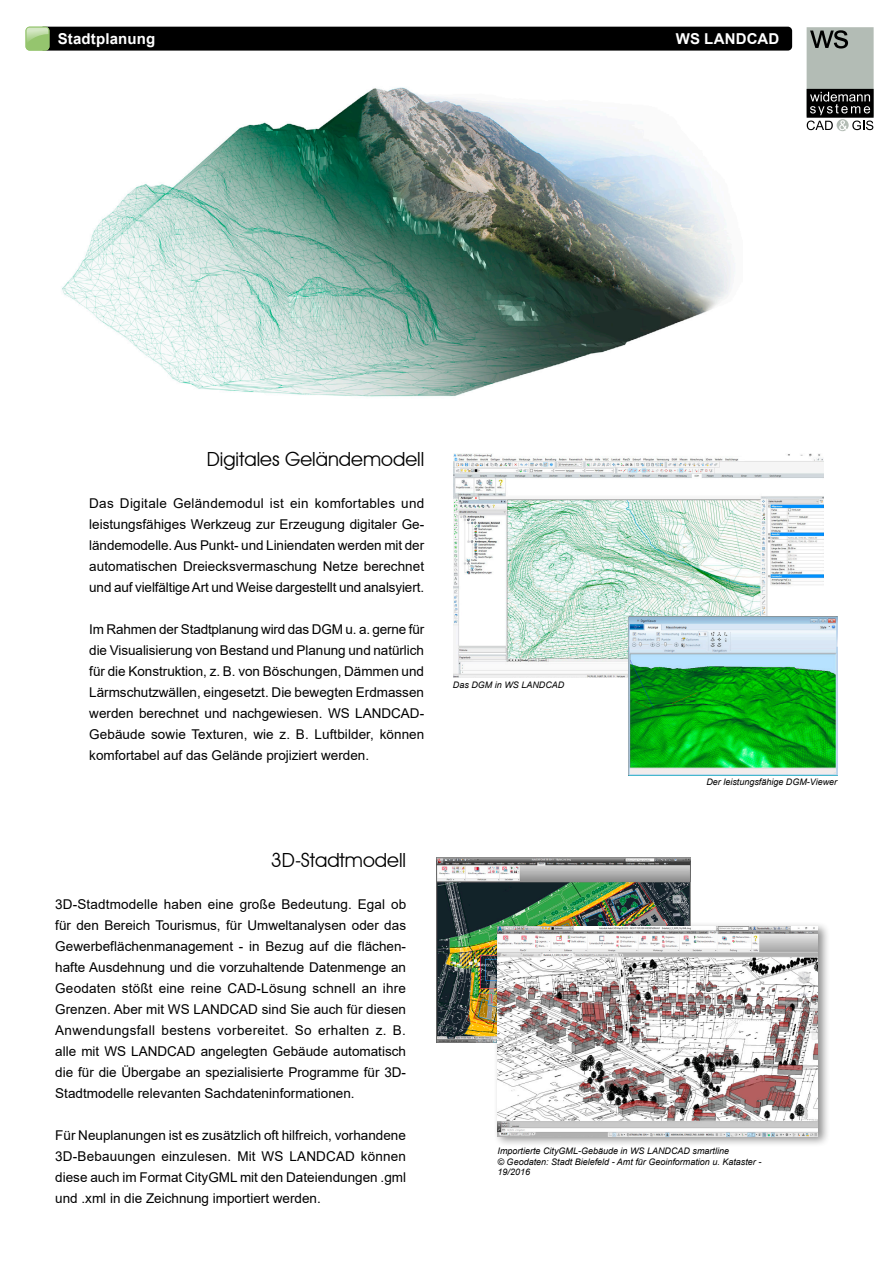
<style>
.page{position:relative;width:893px;height:1263px;background:#fff}
.page>*{position:absolute;margin:0;border:0;box-sizing:border-box;transform-origin:0 0}
.FS_Überschrift_2{font:19.5px "Avant Garde IT Cby BT";color:#000}
.t1{font:700 15px "Arial";letter-spacing:.01em;color:#fff}
.FS_Fließtext{font:13.5px/21px "Arial";color:#000;text-align:justify}
.FS_Bildunterschrift{font:italic 9px/10.8px "Arial";color:#000}
</style>
<div class="page">
<img style="left:437px;top:858px;width:253px;height:184px">
<img style="left:62px;top:87px;width:673px;height:310px">
<img style="left:453px;top:454px;width:370px;height:223px">
<img style="left:628px;top:617px;width:210px;height:158px">
<div style="left:493px;top:921px;width:337px;height:226px;background:#000;opacity:.44"></div>
<img style="left:497px;top:927px;width:321px;height:209px">
<svg style="left:26px;top:27px;width:766px;height:24px;background:#090a08"></svg>
<div style="left:808px;top:28px;width:64px;height:87px;background:#b3bcb5"></div>
<div style="left:807px;top:27px;width:67px;height:89px;border:2px solid #b3bcb5"></div>
<div style="left:807px;top:89px;width:67px;height:29px;border:2px solid #000"></div>
<div style="left:837px;top:119px;width:12px;height:12px;background:#bfc6c0;border-radius:50%"></div>
<svg style="left:807px;top:92px;width:66px;height:38px"></svg>
<svg style="left:810px;top:30px;width:38px;height:19px"></svg>
<p class="t1" style="left:58px;top:29px;width:99px">Stadtplanung</p>
<p class="t1" style="left:676px;top:29px;width:105px">WS LANDCAD</p>
<p class="FS_Überschrift_2" style="left:207px;top:447px;width:219px">Digitales Geländemodell</p>
<p class="FS_Fließtext" style="left:89px;top:492px;width:337px">Das Digitale Geländemodul ist ein komfortables und leistungsfähiges Werkzeug zur Erzeugung digitaler Ge&shy;ländemodelle. Aus Punkt- und Liniendaten werden mit der automatischen Dreiecksvermaschung Netze berechnet und auf vielfältige Art und Weise dargestellt und analsyiert.</p>
<p class="FS_Fließtext" style="left:89px;top:618px;width:337px">Im Rahmen der Stadtplanung wird das DGM u. a. gerne für die Visualisierung von Bestand und Planung und natürlich für die Konstruktion, z. B. von Böschungen, Dämmen und Lärmschutzwällen, eingesetzt. Die bewegten Erdmassen werden berechnet und nachgewiesen. WS LANDCAD-Gebäude sowie Texturen, wie z. B. Luftbilder, können komfortabel auf das Gelände projiziert werden.</p>
<p class="FS_Überschrift_2" style="left:271px;top:848px;width:137px">3D-Stadtmodell</p>
<p class="FS_Fließtext" style="left:55px;top:894px;width:352px">3D-Stadtmodelle haben eine große Bedeutung. Egal ob für den Bereich Tourismus, für Umweltanalysen oder das Gewerbeflächenmanagement - in Bezug auf die flächen&shy;hafte Ausdehnung und die vorzuhaltende Datenmenge an Geodaten stößt eine reine CAD-Lösung schnell an ihre Grenzen. Aber mit WS LANDCAD sind Sie auch für diesen Anwendungsfall bestens vorbereitet. So erhalten z. B. alle mit WS LANDCAD angelegten Gebäude automatisch die für die Übergabe an spezialisierte Programme für 3D-Stadtmodelle relevanten Sachdateninformationen.</p>
<p class="FS_Fließtext" style="left:55px;top:1125px;width:352px">Für Neuplanungen ist es zusätzlich oft hilfreich, vorhandene 3D-Bebauungen einzulesen. Mit WS LANDCAD können diese auch im Format CityGML mit den Dateiendungen .gml und .xml in die Zeichnung importiert werden.</p>
<p class="FS_Bildunterschrift" style="left:453px;top:680px;width:113px">Das DGM in WS LANDCAD</p>
<p class="FS_Bildunterschrift" style="left:706px;top:777px;width:132px">Der leistungsfähige DGM-Viewer</p>
<p class="FS_Bildunterschrift" style="left:497px;top:1145px;width:265px">Importierte CityGML-Gebäude in WS LANDCAD smartline<br>© Geodaten: Stadt Bielefeld - Amt für Geoinformation u. Kataster -<br>19/2016</p>
</div>
